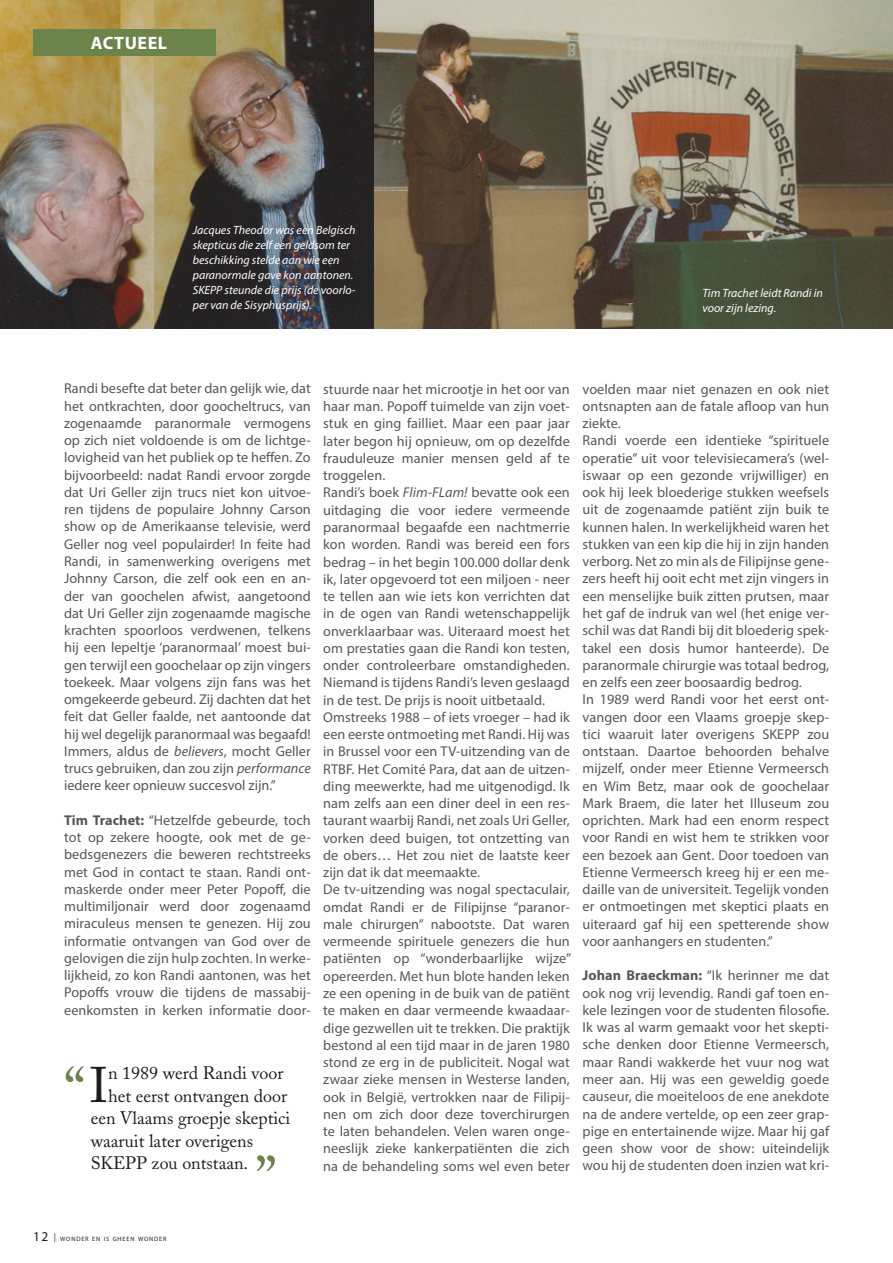
<style>
.page{position:relative;width:893px;height:1263px;background:#fff}
.page>*{position:absolute;margin:0;border:0;box-sizing:border-box;transform-origin:0 0}
.t1{font:60px "Adobe Caslon";color:#6c844c}
.t2{font:49.65px "Adobe Caslon";color:#1d1d1b}
.t3{font:18px "Adobe Caslon";color:#1d1d1b}
.t4{font:700 18px "Myriad Pro";letter-spacing:.03em;color:#fff}
.t5{font:14.25px/17.2px "Myriad Pro";letter-spacing:.005em;color:#575756;text-align:justify}
.t6{font:italic 12px/15px "Myriad Pro";color:#fff}
.t7{font:6.3px "Myriad Pro";letter-spacing:.13em;color:#1d1d1b}
.s1{font-style:italic}
.s2{font-weight:700}
.s3{font-size:13.5px}
</style>
<div class="page">
<img style="left:0;top:0;width:160px;height:329px">
<img style="left:154px;top:0;width:220px;height:328px">
<img style="left:374px;top:0;width:519px;height:328px">
<div style="left:33px;top:29px;width:183px;height:27px;background:#6c844c"></div>
<p class="t4" style="left:91px;top:31px;width:78px">actueel</p>
<p class="t6" style="left:193px;top:223px;width:164px">Jacques Theodor was een Belgisch skepticus die zelf een geldsom ter beschikking stelde aan wie een paranormale gave kon aantonen.<br>SKEPP steunde die prijs (de voorlo&shy;per van de Sisyphusprijs).</p>
<p class="t6" style="left:702px;top:286px;width:122px">Tim Trachet leidt Randi in voor zijn lezing.</p>
<p class="t5" style="left:64px;top:380px;width:248px">Randi besefte dat beter dan gelijk wie, dat het ontkrachten, door goocheltrucs, van zogenaamde paranormale vermogens op zich niet voldoende is om de lichtge&shy;lovigheid van het publiek op te heffen. Zo bijvoorbeeld: nadat Randi ervoor zorgde dat Uri Geller zijn trucs niet kon uitvoe&shy;ren tijdens de populaire Johnny Carson show op de Amerikaanse televisie, werd Geller nog veel populairder! In feite had Randi, in samenwerking overigens met Johnny Carson, die zelf ook een en an&shy;der van goochelen afwist, aangetoond dat Uri Geller zijn zogenaamde magische krachten spoorloos verdwenen, telkens hij een lepeltje ‘paranormaal’ moest bui&shy;gen terwijl een goochelaar op zijn vingers toekeek. Maar volgens zijn fans was het omgekeerde gebeurd. Zij dachten dat het feit dat Geller faalde, net aantoonde dat hij wel degelijk paranormaal was begaafd!<br>Immers, aldus de <span class="s1">believers</span>, mocht Geller trucs gebruiken, dan zou zijn <span class="s1">performance </span>iedere keer opnieuw succesvol zijn.”</p>
<p class="t5" style="left:64px;top:811px;width:248px"><span class="s2">Tim Trachet:</span> “Hetzelfde gebeurde, toch tot op zekere hoogte, ook met de ge&shy;bedsgenezers die beweren rechtstreeks met God in contact te staan. Randi ont&shy;maskerde onder meer Peter Popoff, die multimiljonair werd door zogenaamd miraculeus mensen te genezen. Hij zou informatie ontvangen van God over de gelovigen die zijn hulp zochten. In werke&shy;lijkheid, zo kon Randi aantonen, was het Popoffs vrouw die tijdens de massabij&shy;eenkomsten in kerken informatie door-</p>
<h1 class="t1" style="left:64px;top:1054px;width:23px">“</h1>
<h2 class="t2" style="left:90px;top:1056px;width:20px">I</h2>
<p class="t3" style="left:108px;top:1063px;width:177px">n 1989 werd Randi voor</p>
<p class="t3" style="left:108px;top:1085px;width:181px">het eerst ontvangen door</p>
<p class="t3" style="left:91px;top:1108px;width:201px">een Vlaams groepje skeptici</p>
<p class="t3" style="left:91px;top:1130px;width:164px">waaruit later overigens</p>
<p class="t3" style="left:91px;top:1153px;width:159px">SKEPP zou ontstaan.</p>
<h1 class="t1" style="left:255px;top:1143px;width:23px">”</h1>
<p class="t5" style="left:323px;top:380px;width:249px;text-align:left">stuurde naar het microotje in het oor van haar man. Popoff tuimelde van zijn voet&shy;stuk en ging failliet. Maar een paar jaar later begon hij opnieuw, om op dezelfde frauduleuze manier mensen geld af te troggelen.<br>Randi’s boek <span class="s1">Flim-FLam!</span> bevatte ook een uitdaging die voor iedere vermeende paranormaal begaafde een nachtmerrie kon worden. Randi was bereid een fors bedrag – in het begin 100.000 dollar denk ik, later opgevoerd tot een miljoen - neer te tellen aan wie iets kon verrichten dat in de ogen van Randi wetenschappelijk onverklaarbaar was. Uiteraard moest het om prestaties gaan die Randi kon testen, onder controleerbare omstandigheden.<br>Niemand is tijdens Randi’s leven geslaagd in de test. De prijs is nooit uitbetaald.<br>Omstreeks 1988 – of iets vroeger – had ik een eerste ontmoeting met Randi. Hij was in Brussel voor een TV-uitzending van de RTBF. Het Comité Para, dat aan de uitzen&shy;ding meewerkte, had me uitgenodigd. Ik nam zelfs aan een diner deel in een res&shy;taurant waarbij Randi, net zoals Uri Geller, vorken deed buigen, tot ontzetting van de obers… Het zou niet de laatste keer zijn dat ik dat meemaakte.<br>De tv-uitzending was nogal spectaculair, omdat Randi er de Filipijnse “paranor&shy;male chirurgen” nabootste. Dat waren vermeende spirituele genezers die hun patiënten op “wonderbaarlijke wijze” opereerden. Met hun blote handen leken ze een opening in de buik van de patiënt te maken en daar vermeende kwaadaar&shy;dige gezwellen uit te trekken. Die praktijk bestond al een tijd maar in de jaren 1980 stond ze erg in de publiciteit. Nogal wat zwaar zieke mensen in Westerse landen, ook in België, vertrokken naar de Filipij&shy;nen om zich door deze toverchirurgen te laten behandelen. Velen waren onge&shy;neeslijk zieke kankerpatiënten die zich na de behandeling soms wel even beter</p>
<p class="t5" style="left:583px;top:380px;width:248px;text-align:left">voelden maar niet genazen en ook niet ontsnapten aan de fatale afloop van hun ziekte.<br>Randi voerde een identieke “spirituele operatie” uit voor televisiecamera’s (wel&shy;iswaar op een gezonde vrijwilliger) en ook hij leek bloederige stukken weefsels uit de zogenaamde patiënt zijn buik te kunnen halen. In werkelijkheid waren het stukken van een kip die hij in zijn handen verborg. Net zo min als de Filipijnse gene&shy;zers heeft hij ooit echt met zijn vingers in een menselijke buik zitten prutsen, maar het gaf de indruk van wel (het enige ver&shy;schil was dat Randi bij dit bloederig spek&shy;takel een dosis humor hanteerde). De paranormale chirurgie was totaal bedrog, en zelfs een zeer boosaardig bedrog.<br>In 1989 werd Randi voor het eerst ont&shy;vangen door een Vlaams groepje skep&shy;tici waaruit later overigens SKEPP zou ontstaan. Daartoe behoorden behalve mijzelf, onder meer Etienne Vermeersch en Wim Betz, maar ook de goochelaar Mark Braem, die later het Illuseum zou oprichten. Mark had een enorm respect voor Randi en wist hem te strikken voor een bezoek aan Gent. Door toedoen van Etienne Vermeersch kreeg hij er een me&shy;daille van de universiteit. Tegelijk vonden er ontmoetingen met skeptici plaats en uiteraard gaf hij een spetterende show voor aanhangers en studenten.”</p>
<p class="t5" style="left:583px;top:967px;width:248px"><span class="s2">Johan Braeckman:</span> “Ik herinner me dat ook nog vrij levendig. Randi gaf toen en&shy;kele lezingen voor de studenten filosofie.<br>Ik was al warm gemaakt voor het skepti&shy;sche denken door Etienne Vermeersch, maar Randi wakkerde het vuur nog wat meer aan. Hij was een geweldig goede causeur, die moeiteloos de ene anekdote na de andere vertelde, op een zeer grap&shy;pige en entertainende wijze. Maar hij gaf geen show voor de show: uiteindelijk wou hij de studenten doen inzien wat kri-</p>
<p class="t7" style="left:33px;top:1235px;width:135px"><span class="s3">12</span> <sup>|</sup> WONDER EN IS GHEEN WONDER</p>
</div>
